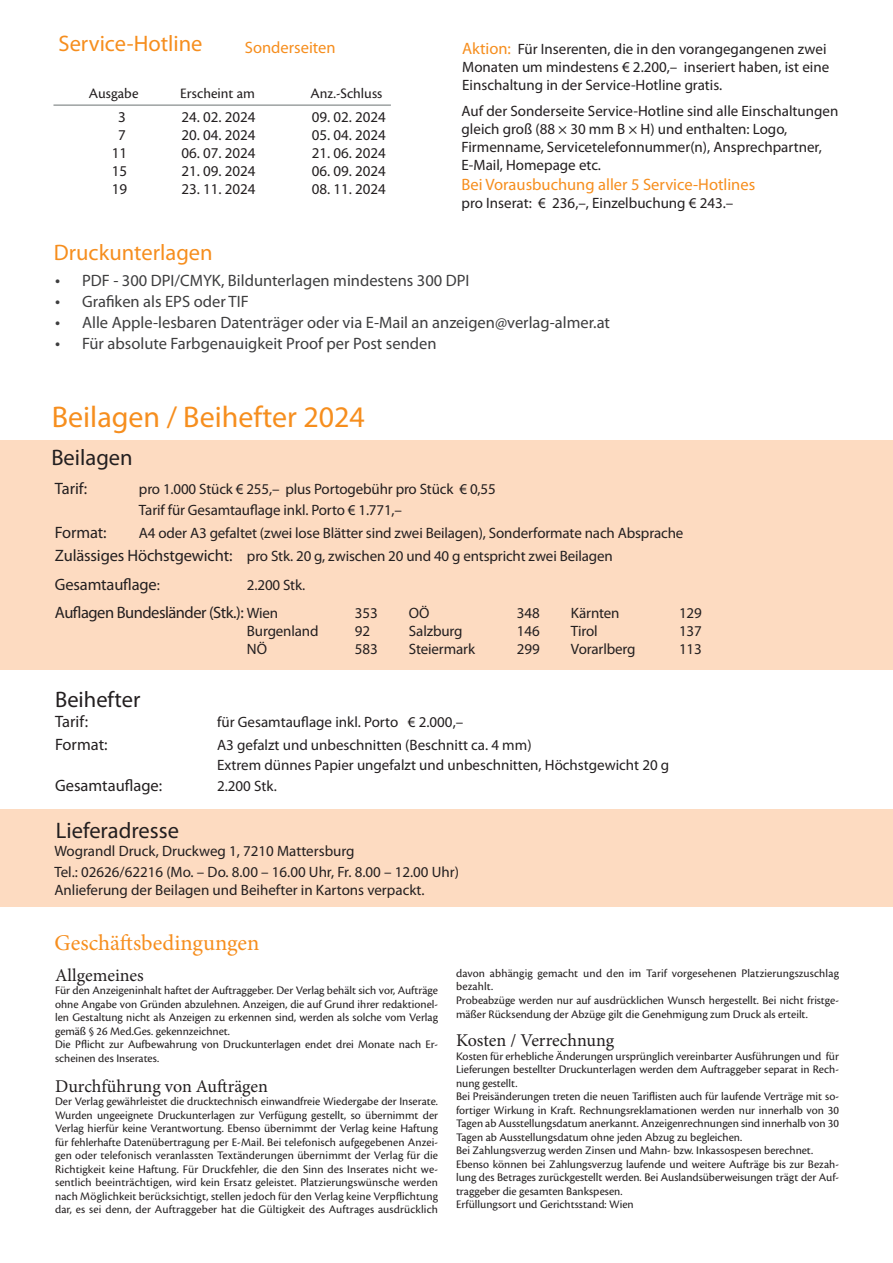
<style>
.page{position:relative;width:893px;height:1263px;background:#fff}
.page>*{position:absolute;margin:0;border:0;box-sizing:border-box;transform-origin:0 0}
.t1{font:30px "Myriad Pro";color:#f68e1e}
.t2{font:22.5px "Myriad Pro";color:#231f20}
.t3{font:22.5px "Myriad Pro";color:#f68e1e}
.t4{font:22.5px "Minion Pro";color:#f68e1e}
.t5{font:18px "Minion Pro";color:#231f20}
.t6{font:16.5px "Myriad Pro";color:#3e3e3f}
.t7{font:16.5px "Myriad Pro";letter-spacing:-.01em;color:#231f20}
.t8{font:16.5px "Myriad Pro";color:#f68e1e}
.t9{font:16.5px "Myriad Pro";letter-spacing:-.03em;color:#231f20}
.t10{font:15px/18px "Myriad Pro";color:#231f20}
.t11{font:15px "Cronos Pro";color:#231f20}
.t12{font:12px/13.5px "Cronos Pro";color:#231f20}
.s1{font-size:16.5px;color:#f68e1e}
.s2{font-size:18px}
.s3{font-size:16.5px}
.s4{font-size:15px}
</style>
<div class="page">
<div style="left:0;top:810px;width:893px;height:97px;background:#fddbc1"></div>
<div style="left:0;top:440px;width:893px;height:230px;background:#fddbc1"></div>
<hr style="left:53px;top:105px;width:338px;height:1px;background:#6c7373">
<h2 class="t3" style="left:58px;top:30px;width:146px">Service-Hotline</h2>
<h3 class="t8" style="left:245px;top:37px;width:92px">Sonderseiten</h3>
<p class="t11" style="left:89px;top:84px;width:51px">Ausgabe</p>
<p class="t11" style="left:180px;top:84px;width:76px">Erscheint am</p>
<p class="t11" style="left:311px;top:84px;width:73px">Anz.-Schluss</p>
<p class="t10" style="left:112px;top:108px;width:17px;text-align:center">3<br>7<br>11<br>15<br>19</p>
<p class="t10" style="left:182px;top:108px;width:76px">24. 02. 2024</p>
<p class="t10" style="left:182px;top:126px;width:76px">20. 04. 2024</p>
<p class="t10" style="left:182px;top:144px;width:76px">06. 07. 2024</p>
<p class="t10" style="left:182px;top:162px;width:76px">21. 09. 2024</p>
<p class="t10" style="left:182px;top:180px;width:76px">23. 11. 2024</p>
<p class="t10" style="left:312px;top:108px;width:76px">09. 02. 2024</p>
<p class="t10" style="left:312px;top:126px;width:76px">05. 04. 2024</p>
<p class="t10" style="left:312px;top:144px;width:76px">21. 06. 2024</p>
<p class="t10" style="left:312px;top:162px;width:76px">06. 09. 2024</p>
<p class="t10" style="left:312px;top:180px;width:76px">08. 11. 2024</p>
<p class="t10" style="left:462px;top:39px;width:368px"><span class="s1">Aktion:</span> Für Inserenten, die in den vorangegangenen zwei<br>Monaten um mindestens € 2.200,– inseriert haben, ist eine<br>Einschaltung in der Service-Hotline gratis.</p>
<p class="t10" style="left:462px;top:102px;width:378px">Auf der Sonderseite Service-Hotline sind alle Einschaltungen gleich groß (88 × 30 mm B × H) und enthalten: Logo, Firmenname, Servicetelefonnummer(n), Ansprechpartner, E-Mail, Homepage etc.</p>
<h3 class="t8" style="left:462px;top:175px;width:295px">Bei Vorausbuchung aller 5 Service-Hotlines</h3>
<p class="t10" style="left:462px;top:194px;width:273px">pro Inserat: € 236,–, Einzelbuchung € 243.–</p>
<h2 class="t3" style="left:54px;top:239px;width:160px">Druckunterlagen</h2>
<h3 class="t6" style="left:55px;top:271px;width:416px"><span class="s2">•</span> PDF - 300 DPI/CMYK, Bildunterlagen mindestens 300 DPI</h3>
<h3 class="t6" style="left:55px;top:292px;width:195px"><span class="s2">•</span> Grafiken als EPS oder TIF</h3>
<h3 class="t6" style="left:55px;top:313px;width:556px"><span class="s2">•</span> Alle Apple-lesbaren Datenträger oder via E-Mail an anzeigen@verlag-almer.at</h3>
<h3 class="t6" style="left:55px;top:334px;width:383px"><span class="s2">•</span> Für absolute Farbgenauigkeit Proof per Post senden</h3>
<h1 class="t1" style="left:52px;top:399px;width:315px">Beilagen / Beihefter 2024</h1>
<h2 class="t2" style="left:51px;top:444px;width:83px">Beilagen</h2>
<h3 class="t7" style="left:55px;top:478px;width:34px">Tarif:</h3>
<p class="t10" style="left:139px;top:478px;width:358px;line-height:21px">pro 1.000 Stück € 255,– plus Portogebühr pro Stück € 0,55<br>Tarif für Gesamtauflage inkl. Porto € 1.771,–</p>
<h3 class="t7" style="left:55px;top:522px;width:53px">Format:</h3>
<p class="t10" style="left:55px;top:521px;width:630px;line-height:22.8px;text-indent:84px">A4 oder A3 gefaltet (zwei lose Blätter sind zwei Beilagen), Sonderformate nach Absprache<br><span class="s3">Zulässiges Höchstgewicht:</span> pro Stk. 20 g, zwischen 20 und 40 g entspricht zwei Beilagen</p>
<h3 class="t7" style="left:55px;top:574px;width:106px">Gesamtauflage<span class="s4">:</span></h3>
<p class="t10" style="left:247px;top:575px;width:60px">2.200 Stk.</p>
<h3 class="t9" style="left:55px;top:603px;width:225px">Auflagen Bundesländer (Stk.): <span class="s4">Wien</span></h3>
<p class="t10" style="left:355px;top:604px;width:24px">353</p>
<p class="t10" style="left:409px;top:604px;width:22px">OÖ</p>
<p class="t10" style="left:517px;top:604px;width:24px">348</p>
<p class="t10" style="left:571px;top:604px;width:50px">Kärnten</p>
<p class="t10" style="left:679px;top:604px;width:24px">129</p>
<p class="t10" style="left:247px;top:622px;width:73px">Burgenland</p>
<p class="t10" style="left:355px;top:622px;width:17px">92</p>
<p class="t10" style="left:409px;top:622px;width:55px">Salzburg</p>
<p class="t10" style="left:517px;top:622px;width:24px">146</p>
<p class="t10" style="left:571px;top:622px;width:28px">Tirol</p>
<p class="t10" style="left:679px;top:622px;width:24px">137</p>
<p class="t10" style="left:247px;top:640px;width:22px">NÖ</p>
<p class="t10" style="left:355px;top:640px;width:24px">583</p>
<p class="t10" style="left:409px;top:640px;width:68px">Steiermark</p>
<p class="t10" style="left:517px;top:640px;width:24px">299</p>
<p class="t10" style="left:571px;top:640px;width:66px">Vorarlberg</p>
<p class="t10" style="left:679px;top:640px;width:24px">113</p>
<h2 class="t2" style="left:55px;top:685px;width:87px">Beihefter</h2>
<h3 class="t7" style="left:55px;top:712px;width:35px">Tarif:</h3>
<p class="t10" style="left:217px;top:713px;width:248px">für Gesamtauflage inkl. Porto € 2.000,–</p>
<h3 class="t7" style="left:55px;top:734px;width:54px">Format:</h3>
<p class="t10" style="left:217px;top:735px;width:454px;line-height:19.5px">A3 gefalzt und unbeschnitten (Beschnitt ca. 4 mm)<br>Extrem dünnes Papier ungefalzt und unbeschnitten, Höchstgewicht 20 g</p>
<h3 class="t7" style="left:55px;top:775px;width:109px">Gesamtauflage:</h3>
<p class="t10" style="left:217px;top:777px;width:61px">2.200 Stk.</p>
<h2 class="t2" style="left:56px;top:817px;width:124px">Lieferadresse</h2>
<p class="t10" style="left:54px;top:840px;width:406px;line-height:21px">Wograndl Druck, Druckweg 1, 7210 Mattersburg<br>Tel.: 02626/62216 (Mo. – Do. 8.00 – 16.00 Uhr, Fr. 8.00 – 12.00 Uhr)</p>
<p class="t10" style="left:54px;top:881px;width:372px">Anlieferung der Beilagen und Beihefter in Kartons verpackt.</p>
<h2 class="t4" style="left:55px;top:928px;width:206px">Geschäftsbedingungen</h2>
<h3 class="t5" style="left:55px;top:963px;width:90px">Allgemeines</h3>
<p class="t12" style="left:55px;top:984px;width:384px">Für den Anzeigeninhalt haftet der Auftraggeber. Der Verlag behält sich vor, Aufträge ohne Angabe von Gründen abzulehnen. Anzeigen, die auf Grund ihrer redaktionel&shy;len Gestaltung nicht als Anzeigen zu erkennen sind, werden als solche vom Verlag gemäß § 26 Med.Ges. gekennzeichnet.<br>Die Pflicht zur Aufbewahrung von Druckunterlagen endet drei Monate nach Er&shy;scheinen des Inserates.</p>
<h3 class="t5" style="left:55px;top:1074px;width:214px">Durchführung von Aufträgen</h3>
<p class="t12" style="left:55px;top:1095px;width:384px;text-align:justify">Der Verlag gewährleistet die drucktechnisch einwandfreie Wiedergabe der Inserate.<br>Wurden ungeeignete Druckunterlagen zur Verfügung gestellt, so übernimmt der Verlag hierfür keine Verantwortung. Ebenso übernimmt der Verlag keine Haftung für fehlerhafte Datenübertragung per E-Mail. Bei telefonisch aufgegebenen Anzei&shy;gen oder telefonisch veranlassten Textänderungen übernimmt der Verlag für die Richtigkeit keine Haftung. Für Druckfehler, die den Sinn des Inserates nicht we&shy;sentlich beeinträchtigen, wird kein Ersatz geleistet. Platzierungswünsche werden nach Möglichkeit berücksichtigt, stellen jedoch für den Verlag keine Verpflichtung dar, es sei denn, der Auftraggeber hat die Gültigkeit des Auftrages ausdrücklich</p>
<p class="t12" style="left:456px;top:966px;width:384px">davon abhängig gemacht und den im Tarif vorgesehenen Platzierungszuschlag bezahlt.<br>Probeabzüge werden nur auf ausdrücklichen Wunsch hergestellt. Bei nicht fristge&shy;mäßer Rücksendung der Abzüge gilt die Genehmigung zum Druck als erteilt.</p>
<h3 class="t5" style="left:456px;top:1028px;width:160px">Kosten / Verrechnung</h3>
<p class="t12" style="left:456px;top:1049px;width:384px">Kosten für erhebliche Änderungen ursprünglich vereinbarter Ausführungen und für Lieferungen bestellter Druckunterlagen werden dem Auftraggeber separat in Rech&shy;nung gestellt.<br>Bei Preisänderungen treten die neuen Tariflisten auch für laufende Verträge mit so&shy;fortiger Wirkung in Kraft. Rechnungsreklamationen werden nur innerhalb von 30<br>Tagen ab Ausstellungsdatum anerkannt. Anzeigenrechnungen sind innerhalb von 30<br>Tagen ab Ausstellungsdatum ohne jeden Abzug zu begleichen.<br>Bei Zahlungsverzug werden Zinsen und Mahn- bzw. Inkassospesen berechnet.<br>Ebenso können bei Zahlungsverzug laufende und weitere Aufträge bis zur Bezah&shy;lung des Betrages zurückgestellt werden. Bei Auslandsüberweisungen trägt der Auf&shy;traggeber die gesamten Bankspesen.<br>Erfüllungsort und Gerichtsstand: Wien</p>
</div>
